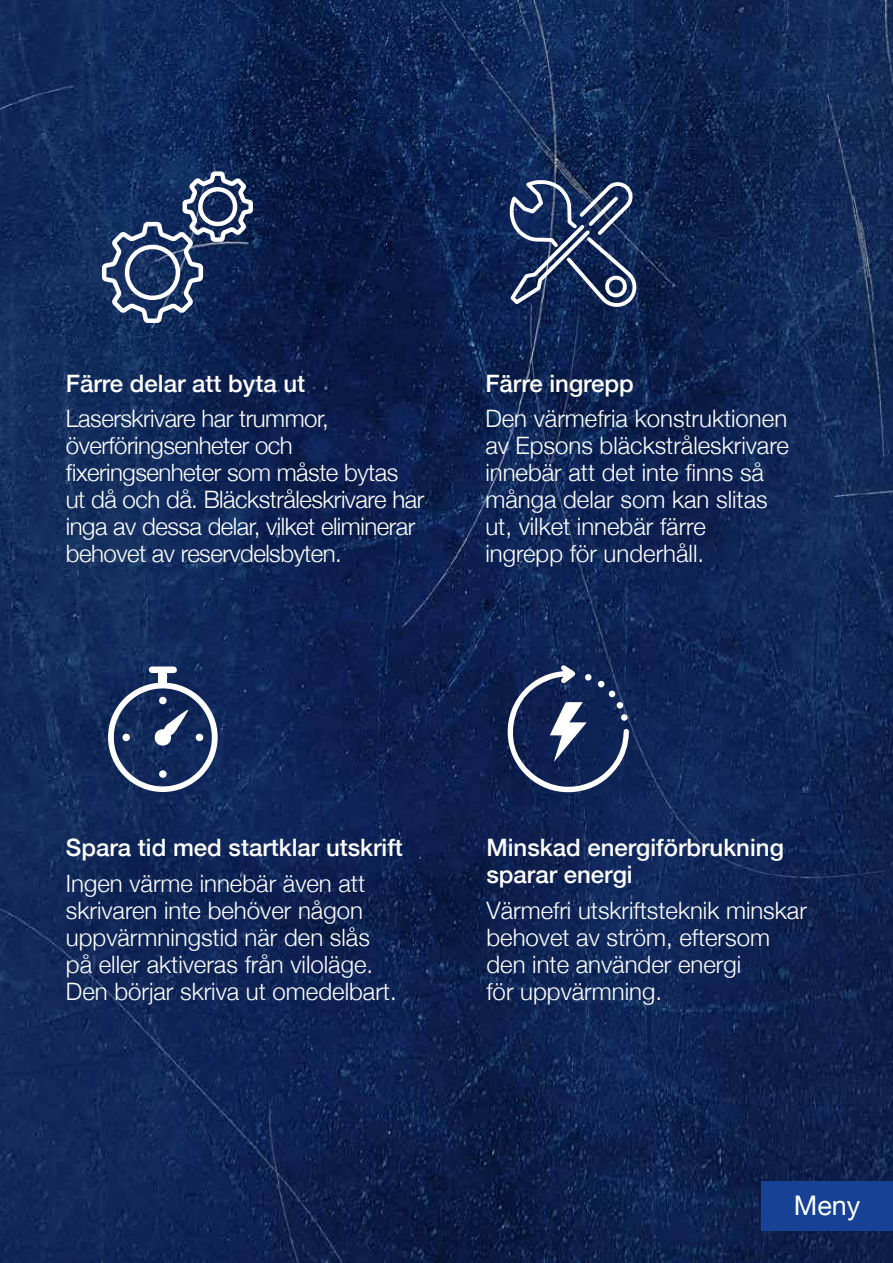
<style>
.page{position:relative;width:893px;height:1263px;background:#fff}
.page>*{position:absolute;margin:0;border:0;box-sizing:border-box;transform-origin:0 0}
.t1{font:27px "Helvetica Neue";color:#fff}
.t2{font:300 24px/27px "Helvetica Neue";color:#fff}
.t3{font:300 24px/27px "Helvetica Neue";letter-spacing:-.02em;color:#fff}
.t4{font:500 24px/27px "Helvetica Neue";color:#fff}
</style>
<div class="page">
<img style="left:0;top:0;width:893px;height:1263px">
<svg style="left:507px;top:175px;width:129px;height:134px;background:#3d4f76"></svg>
<svg style="left:102px;top:171px;width:153px;height:154px;background:#394e76"></svg>
<div style="left:159px;top:672px;width:8px;height:11px;background:#fff"></div>
<svg style="left:149px;top:666px;width:28px;height:7px"></svg>
<svg style="left:108px;top:683px;width:110px;height:109px"></svg>
<div style="left:122px;top:734px;width:8px;height:7px;background:#fff;border-radius:50%"></div>
<div style="left:196px;top:734px;width:7px;height:7px;background:#fff;border-radius:50%"></div>
<div style="left:159px;top:697px;width:8px;height:7px;background:#fff;border-radius:50%"></div>
<div style="left:159px;top:770px;width:8px;height:8px;background:#fff;border-radius:50%"></div>
<svg style="left:506px;top:665px;width:123px;height:127px;background:#374770"></svg>
<div style="left:761px;top:1181px;width:132px;height:50px;background:#164194"></div>
<p class="t4" style="left:66px;top:368px;width:241px">Färre delar att byta ut</p>
<p class="t3" style="left:66px;top:404px;width:360px">Laserskrivare har trummor, överföringsenheter och fixeringsenheter som måste bytas<br>ut då och då. Bläckstråleskrivare har inga av dessa delar, vilket eliminerar behovet av reservdelsbyten.</p>
<p class="t4" style="left:485px;top:368px;width:150px">Färre ingrepp</p>
<p class="t2" style="left:485px;top:404px;width:305px">Den värmefria konstruktionen av Epsons bläckstråleskrivare innebär att det inte finns så många delar som kan slitas ut, vilket innebär färre ingrepp för underhåll.</p>
<p class="t4" style="left:66px;top:832px;width:338px">Spara tid med startklar utskrift</p>
<p class="t2" style="left:66px;top:868px;width:332px">Ingen värme innebär även att skrivaren inte behöver någon uppvärmningstid när den slås på eller aktiveras från viloläge.<br>Den börjar skriva ut omedelbart.</p>
<p class="t4" style="left:486px;top:832px;width:299px">Minskad energiförbrukning sparar energi</p>
<p class="t2" style="left:486px;top:895px;width:322px">Värmefri utskriftsteknik minskar behovet av ström, eftersom den inte använder energi<br>för uppvärmning.</p>
<p class="t1" style="left:794px;top:1186px;width:68px">Meny</p>
</div>
